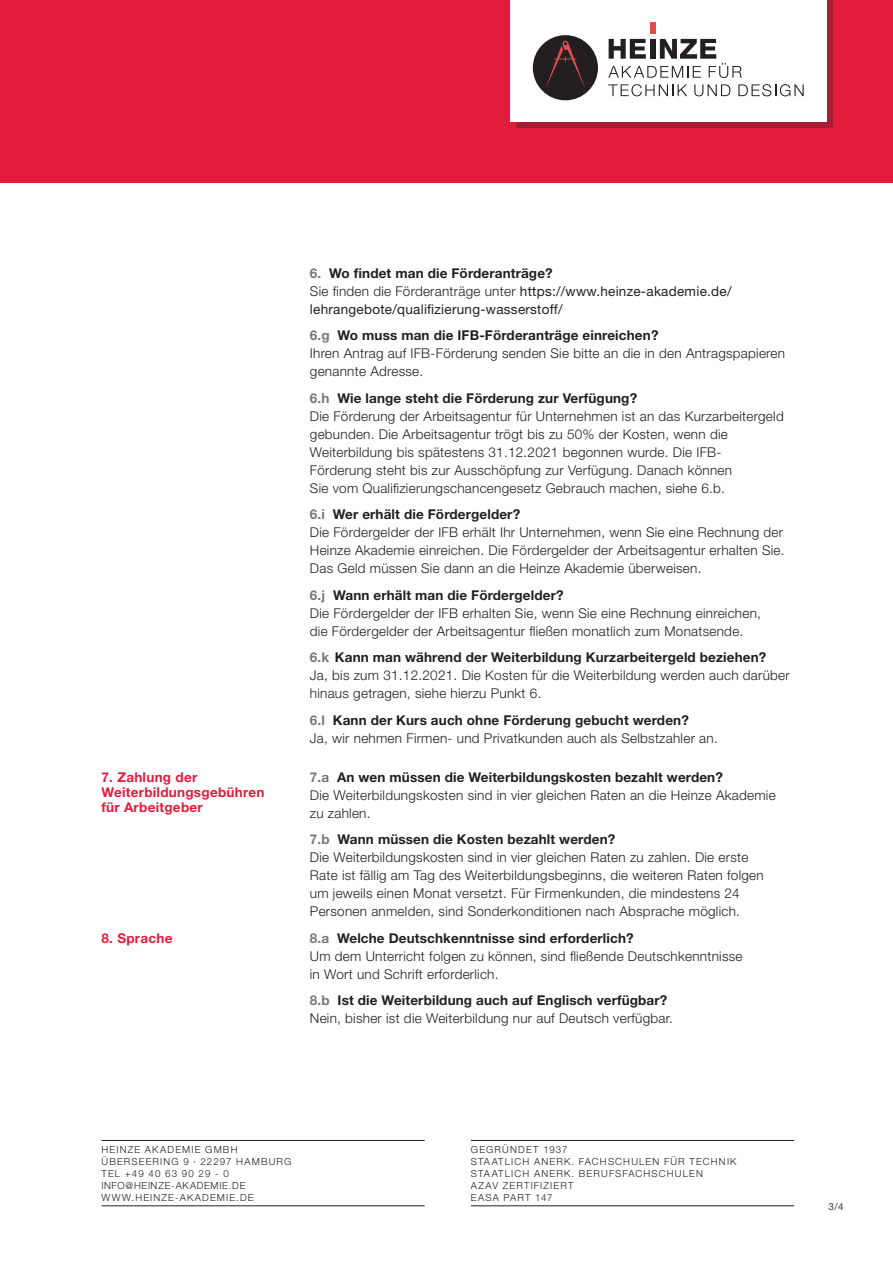
<style>
.page{position:relative;width:893px;height:1263px;background:#fff}
.page>*{position:absolute;margin:0;border:0;box-sizing:border-box;transform-origin:0 0}
.t1{font:300 13.5px/18px "Helvetica Neue LT Pro";letter-spacing:.02em;color:#231f20}
.t2{font:13.5px/18px "Helvetica Neue LT Pro";letter-spacing:.02em;color:#231f20}
.t3{font:700 13.5px/15px "Helvetica Neue LT Pro";letter-spacing:.02em;color:#e41c3b}
.t4{font:300 9.75px/12px "Helvetica Neue LT Pro";letter-spacing:.12em;color:#231f20}
.t5{font:9.75px "Helvetica Neue LT Pro";color:#303438}
.s1{font-weight:700;color:#78787b}
.s2{font-weight:700}
.s3{font-weight:300}
</style>
<div class="page">
<div style="left:0;top:0;width:893px;height:183px;background:#e41c3b"></div>
<div style="left:517px;top:0;width:316px;height:128px;background:#231f20;opacity:.3"></div>
<div style="left:510px;top:0;width:317px;height:121px;background:#fff"></div>
<div style="left:533px;top:35px;width:65px;height:65px;background:#231f20;border-radius:50%"></div>
<svg style="left:608px;top:84px;width:79px;height:12px"></svg>
<svg style="left:694px;top:84px;width:36px;height:12px"></svg>
<svg style="left:738px;top:84px;width:66px;height:12px"></svg>
<svg style="left:608px;top:39px;width:134px;height:39px"></svg>
<div style="left:650px;top:22px;width:5px;height:12px;background:#e54d4d"></div>
<svg style="left:545px;top:41px;width:40px;height:47px"></svg>
<hr style="left:471px;top:1140px;width:323px;height:1px;background:#231f20">
<hr style="left:471px;top:1205px;width:323px;height:1px;background:#231f20">
<hr style="left:102px;top:1140px;width:323px;height:1px;background:#231f20">
<hr style="left:102px;top:1205px;width:323px;height:1px;background:#231f20">
<p class="t3" style="left:102px;top:769px;width:164px">7. Zahlung der<br>Weiterbildungsgebühren für Arbeitgeber</p>
<p class="t3" style="left:102px;top:930px;width:72px">8. Sprache</p>
<p class="t2" style="left:310px;top:264px;width:423px"><span class="s1">6.</span> <span class="s2">Wo findet man die Förderanträge?<br></span><span class="s3">Sie finden die Förderanträge unter</span> https://www.heinze-akademie.de/ lehrangebote/qualifizierung-wasserstoff/</p>
<p class="t1" style="left:310px;top:326px;width:477px"><span class="s1">6.g</span> <span class="s2">Wo muss man die IFB-Förderanträge einreichen?<br></span>Ihren Antrag auf IFB-Förderung senden Sie bitte an die in den Antragspapieren genannte Adresse.</p>
<p class="t1" style="left:310px;top:389px;width:475px"><span class="s1">6.h</span> <span class="s2">Wie lange steht die Förderung zur Verfügung?<br></span>Die Förderung der Arbeitsagentur für Unternehmen ist an das Kurzarbeitergeld gebunden. Die Arbeitsagentur trögt bis zu 50% der Kosten, wenn die Weiterbildung bis spätestens 31.12.2021 begonnen wurde. Die IFB-Förderung steht bis zur Ausschöpfung zur Verfügung. Danach können<br>Sie vom Qualifizierungschancengesetz Gebrauch machen, siehe 6.b.</p>
<p class="t1" style="left:310px;top:505px;width:476px"><span class="s1">6.i</span> <span class="s2">Wer erhält die Fördergelder?<br></span>Die Fördergelder der IFB erhält Ihr Unternehmen, wenn Sie eine Rechnung der Heinze Akademie einreichen. Die Fördergelder der Arbeitsagentur erhalten Sie.<br>Das Geld müssen Sie dann an die Heinze Akademie überweisen.</p>
<p class="t1" style="left:310px;top:585px;width:453px"><span class="s1">6.j</span> <span class="s2">Wann erhält man die Fördergelder?<br></span>Die Fördergelder der IFB erhalten Sie, wenn Sie eine Rechnung einreichen, die Fördergelder der Arbeitsagentur fließen monatlich zum Monatsende.</p>
<p class="t1" style="left:310px;top:648px;width:481px"><span class="s1">6.k</span> <span class="s2">Kann man während der Weiterbildung Kurzarbeitergeld beziehen?<br></span>Ja, bis zum 31.12.2021. Die Kosten für die Weiterbildung werden auch darüber hinaus getragen, siehe hierzu Punkt 6.</p>
<p class="t1" style="left:310px;top:710px;width:409px"><span class="s1">6.l</span> <span class="s2">Kann der Kurs auch ohne Förderung gebucht werden?<br></span>Ja, wir nehmen Firmen- und Privatkunden auch als Selbstzahler an.</p>
<p class="t1" style="left:310px;top:768px;width:467px"><span class="s1">7.a</span> <span class="s2">An wen müssen die Weiterbildungskosten bezahlt werden?<br></span>Die Weiterbildungskosten sind in vier gleichen Raten an die Heinze Akademie zu zahlen.</p>
<p class="t1" style="left:310px;top:830px;width:455px"><span class="s1">7.b</span> <span class="s2">Wann müssen die Kosten bezahlt werden?<br></span>Die Weiterbildungskosten sind in vier gleichen Raten zu zahlen. Die erste Rate ist fällig am Tag des Weiterbildungsbeginns, die weiteren Raten folgen um jeweils einen Monat versetzt. Für Firmenkunden, die mindestens 24<br>Personen anmelden, sind Sonderkonditionen nach Absprache möglich.</p>
<p class="t1" style="left:310px;top:929px;width:434px"><span class="s1">8.a</span> <span class="s2">Welche Deutschkenntnisse sind erforderlich?<br></span>Um dem Unterricht folgen zu können, sind fließende Deutschkenntnisse in Wort und Schrift erforderlich.</p>
<p class="t1" style="left:310px;top:991px;width:365px"><span class="s1">8.b</span> <span class="s2">Ist die Weiterbildung auch auf Englisch verfügbar?<br></span>Nein, bisher ist die Weiterbildung nur auf Deutsch verfügbar.</p>
<p class="t4" style="left:102px;top:1143px;width:191px">HEINZE AKADEMIE GMBH<br>ÜBERSEERING 9 · 22297 HAMBURG<br>TEL +49 40 63 90 29 - 0<br>INFO@HEINZE-AKADEMIE.DE<br>WWW.HEINZE-AKADEMIE.DE</p>
<p class="t4" style="left:471px;top:1143px;width:267px">GEGRÜNDET 1937<br>STAATLICH ANERK. FACHSCHULEN FÜR TECHNIK<br>STAATLICH ANERK. BERUFSFACHSCHULEN<br>AZAV ZERTIFIZIERT<br>EASA PART 147</p>
<p class="t5" style="left:828px;top:1201px;width:17px">3/4</p>
</div>
